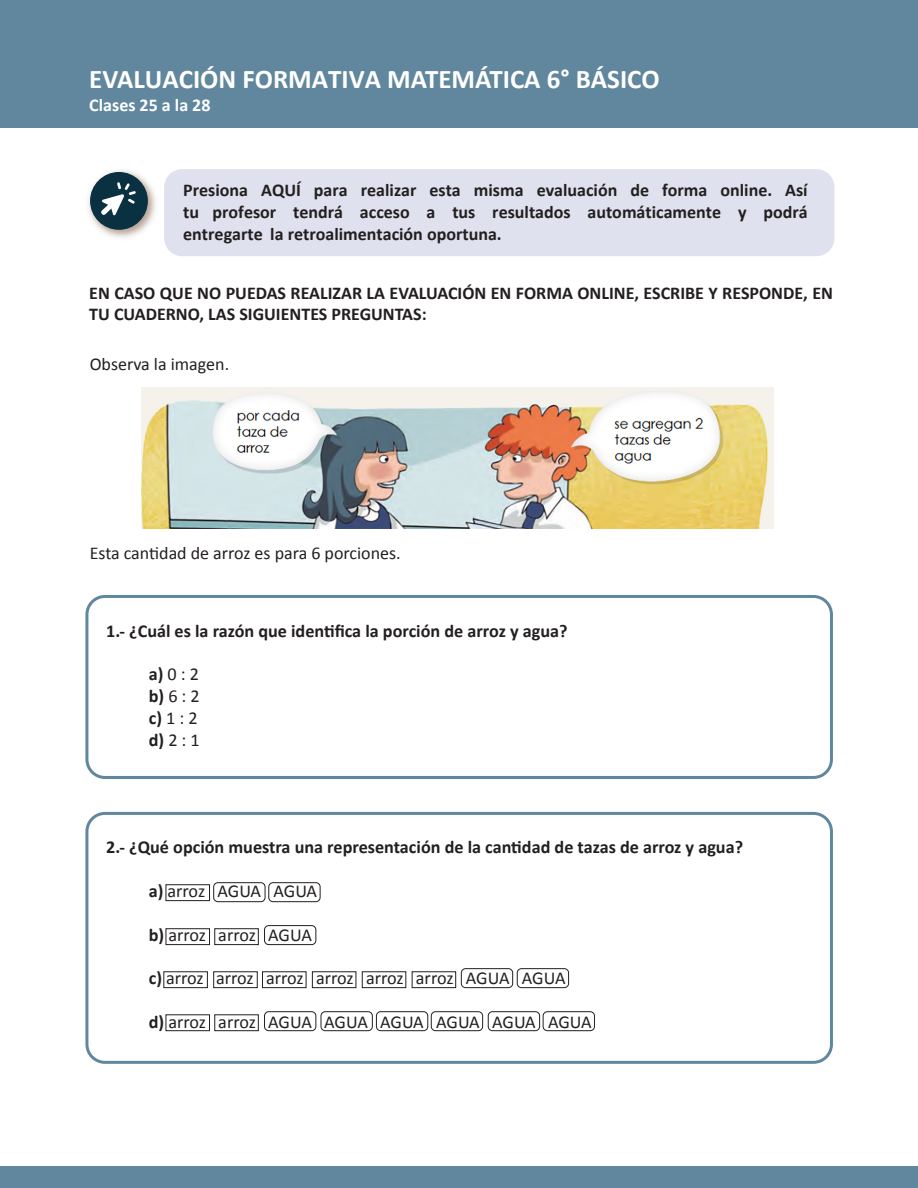
<style>
.page{position:relative;width:918px;height:1188px;background:#fff}
.page>*{position:absolute;margin:0;border:0;box-sizing:border-box;transform-origin:0 0}
.t1{font:700 27px "Calibri";color:#fff}
.t2{font:18.15px "Calibri";letter-spacing:-.01em;color:#231f20}
.t3{font:700 18.15px "Calibri";color:#231f20}
.t4{font:700 18px/21.6px "Calibri";color:#231f20}
.t5{font:18px "Calibri";color:#231f20}
.t6{font:700 18px "Calibri";color:#fff}
.s1{font-style:inherit}
.s2{font-weight:700}
</style>
<div class="page">
<div style="left:0;top:0;width:918px;height:128px;background:#60879d"></div>
<div style="left:164px;top:169px;width:670px;height:87px;background:#e0e1ee;border-radius:18px"></div>
<img style="left:88px;top:170px;width:68px;height:68px">
<div style="left:90px;top:172px;width:58px;height:58px;background:#0a3141;border-radius:50%"></div>
<svg style="left:101px;top:182px;width:35px;height:33px"></svg>
<div style="left:85px;top:595px;width:748px;height:184px;border:3px solid #60879d;border-radius:18px"></div>
<div style="left:85px;top:812px;width:748px;height:252px;border:3px solid #60879d;border-radius:18px"></div>
<div style="left:166px;top:885px;width:44px;height:16px;border:1px solid #231f20"></div>
<div style="left:166px;top:929px;width:44px;height:16px;border:1px solid #231f20"></div>
<div style="left:164px;top:972px;width:44px;height:16px;border:1px solid #231f20"></div>
<div style="left:166px;top:1015px;width:44px;height:16px;border:1px solid #231f20"></div>
<div style="left:215px;top:1015px;width:44px;height:16px;border:1px solid #231f20"></div>
<div style="left:214px;top:972px;width:43px;height:16px;border:1px solid #231f20"></div>
<div style="left:262px;top:972px;width:44px;height:16px;border:1px solid #231f20"></div>
<div style="left:312px;top:972px;width:44px;height:16px;border:1px solid #231f20"></div>
<div style="left:362px;top:972px;width:44px;height:16px;border:1px solid #231f20"></div>
<div style="left:412px;top:972px;width:44px;height:16px;border:1px solid #231f20"></div>
<div style="left:215px;top:929px;width:44px;height:16px;border:1px solid #231f20"></div>
<div style="left:214px;top:882px;width:51px;height:20px;border:1px solid #231f20;border-radius:4px"></div>
<div style="left:269px;top:882px;width:51px;height:20px;border:1px solid #231f20;border-radius:4px"></div>
<div style="left:264px;top:925px;width:52px;height:20px;border:1px solid #231f20;border-radius:4px"></div>
<div style="left:264px;top:1012px;width:52px;height:19px;border:1px solid #231f20;border-radius:4px"></div>
<div style="left:321px;top:1012px;width:52px;height:19px;border:1px solid #231f20;border-radius:4px"></div>
<div style="left:376px;top:1012px;width:52px;height:19px;border:1px solid #231f20;border-radius:4px"></div>
<div style="left:431px;top:1012px;width:52px;height:19px;border:1px solid #231f20;border-radius:4px"></div>
<div style="left:488px;top:1012px;width:52px;height:19px;border:1px solid #231f20;border-radius:4px"></div>
<div style="left:461px;top:968px;width:52px;height:20px;border:1px solid #231f20;border-radius:4px"></div>
<div style="left:517px;top:968px;width:52px;height:20px;border:1px solid #231f20;border-radius:4px"></div>
<div style="left:543px;top:1012px;width:52px;height:19px;border:1px solid #231f20;border-radius:4px"></div>
<img style="left:142px;top:388px;width:632px;height:140px">
<div style="left:0;top:1167px;width:918px;height:21px;background:#60879d"></div>
<p class="t1" style="left:89px;top:60px;width:572px">EVALUACIÓN <span class="s1">FORMATIVA</span> MATEMÁTICA 6° BÁSICO</p>
<p class="t6" style="left:89px;top:92px;width:123px">Clases 25 a la 28</p>
<p class="t4" style="left:183px;top:179px;width:626px;text-align:justify">Presiona AQUÍ para realizar esta misma evaluación de forma online. Así tu profesor tendrá acceso a tus resultados automáticamente y podrá entregarte la retroalimentación oportuna.</p>
<p class="t4" style="left:89px;top:281px;width:745px">EN CASO QUE NO PUEDAS REALIZAR LA EVALUACIÓN EN FORMA ONLINE, ESCRIBE Y RESPONDE, EN<br>TU CUADERNO, LAS SIGUIENTES PREGUNTAS:</p>
<p class="t5" style="left:90px;top:353px;width:141px">Observa la imagen.</p>
<p class="t5" style="left:90px;top:542px;width:313px">Esta cantidad de arroz es para 6 porciones.</p>
<p class="t3" style="left:106px;top:618px;width:463px">1.- ¿Cuál es la razón que identifica la porción de arroz y agua?</p>
<p class="t2" style="left:149px;top:663px;width:52px"><span class="s2">a)</span> 0 : 2</p>
<p class="t2" style="left:149px;top:685px;width:53px"><span class="s2">b)</span> 6 : 2</p>
<p class="t2" style="left:149px;top:707px;width:50px"><span class="s2">c)</span> 1 : 2</p>
<p class="t2" style="left:149px;top:728px;width:53px"><span class="s2">d)</span> 2 : 1</p>
<p class="t3" style="left:106px;top:835px;width:638px">2.- ¿Qué opción muestra una representación de la cantidad de tazas de arroz y agua?</p>
<p class="t2" style="left:149px;top:880px;width:170px"><span class="s2">a)</span> arroz AGUA AGUA</p>
<p class="t2" style="left:149px;top:923px;width:165px"><span class="s2">b)</span> arroz arroz AGUA</p>
<p class="t2" style="left:149px;top:967px;width:418px"><span class="s2">c)</span> arroz arroz arroz arroz arroz arroz AGUA AGUA</p>
<p class="t2" style="left:149px;top:1011px;width:444px"><span class="s2">d)</span> arroz arroz AGUA AGUA AGUA AGUA AGUA AGUA</p>
</div>
